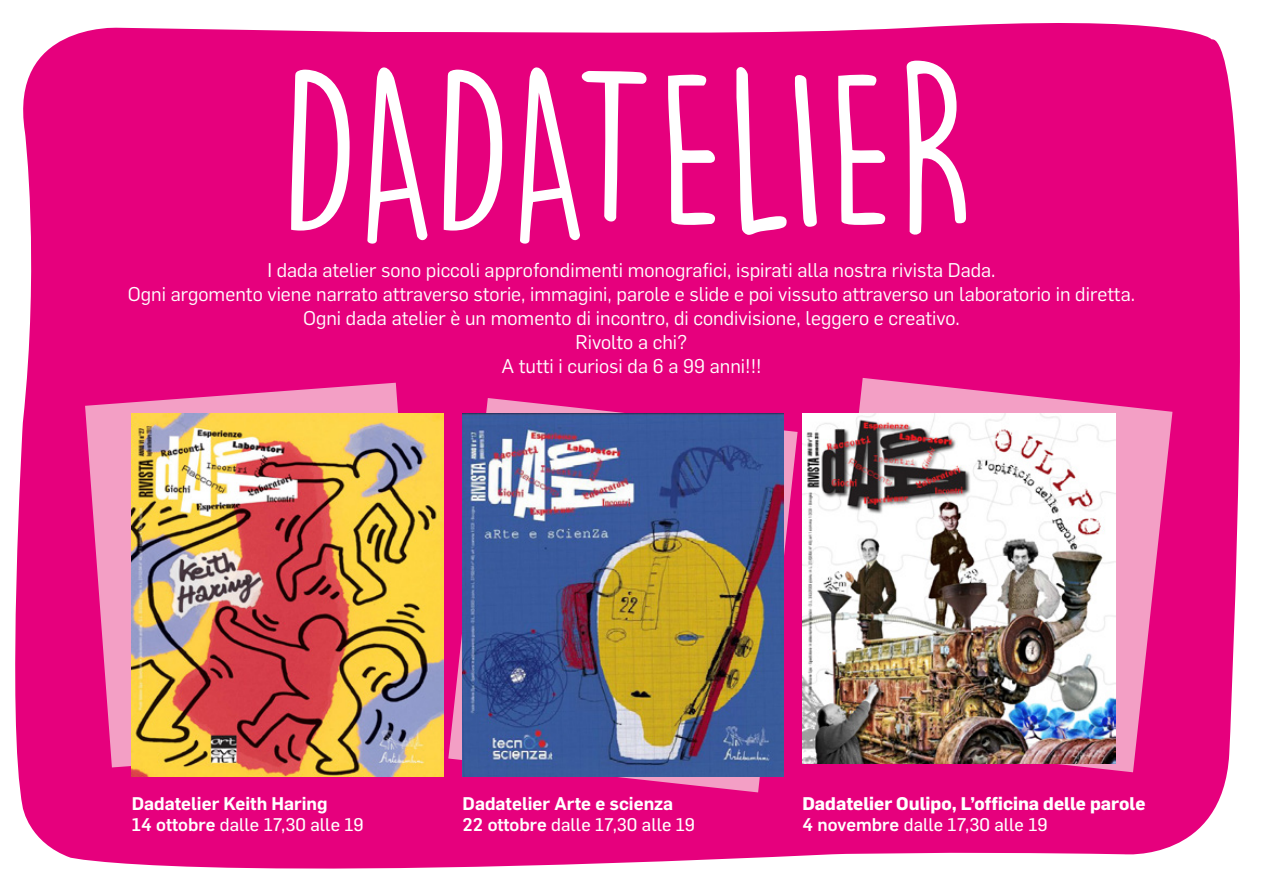
<style>
.page{position:relative;width:1263px;height:893px;background:#fff}
.page>*{position:absolute;margin:0;border:0;box-sizing:border-box;transform-origin:0 0}
.t1{font:214.35px "DK Lemon Yellow Sun";letter-spacing:-.02em;color:#fff}
.t2{font:19.5px/24px "Flama";color:#fff;text-align:center}
.t3{font:18px "Flama Basic";color:#fff}
.t4{font:600 18px "Flama";color:#fff}
.t5{font:700 18px "Flama";color:#fff}
.s1{font-family:"Flama";font-weight:500}
</style>
<div class="page">
<div style="left:15px;top:23px;width:1225px;height:846px;background:#e6007d"></div>
<svg style="left:85px;top:383px;width:338px;height:384px;background:#ee6aaa"></svg>
<img style="left:132px;top:414px;width:311px;height:362px">
<svg style="left:448px;top:398px;width:349px;height:394px;background:#dd218a"></svg>
<img style="left:463px;top:414px;width:320px;height:362px">
<svg style="left:823px;top:378px;width:349px;height:394px;background:#ed5aa6"></svg>
<img style="left:802px;top:414px;width:313px;height:350px">
<h1 class="t1" style="left:280px;top:23px;width:699px">DADATELIER</h1>
<p class="t2" style="left:267px;top:257px;width:730px">I dada atelier sono piccoli approfondimenti monografici, ispirati alla nostra rivista Dada.</p>
<p class="t2" style="left:128px;top:281px;width:1009px">Ogni argomento viene narrato attraverso storie, immagini, parole e slide e poi vissuto attraverso un laboratorio in diretta.<br>Ogni dada atelier è un momento di incontro, di condivisione, leggero e creativo.<br>Rivolto a chi?<br>A tutti i curiosi da 6 a 99 anni!!!</p>
<p class="t4" style="left:132px;top:790px;width:197px">Dadatelier Keith Haring</p>
<p class="t3" style="left:132px;top:812px;width:233px"><span class="s1">14 ottobre</span> dalle 17,30 alle 19</p>
<p class="t4" style="left:463px;top:790px;width:212px">Dadatelier Arte e scienza</p>
<p class="t3" style="left:463px;top:812px;width:234px"><span class="s1">22 ottobre</span> dalle 17,30 alle 19</p>
<p class="t5" style="left:802px;top:790px;width:344px">Dadatelier Oulipo, L’officina delle parole</p>
<p class="t3" style="left:802px;top:812px;width:247px"><span class="s1">4 novembre</span> dalle 17,30 alle 19</p>
</div>
